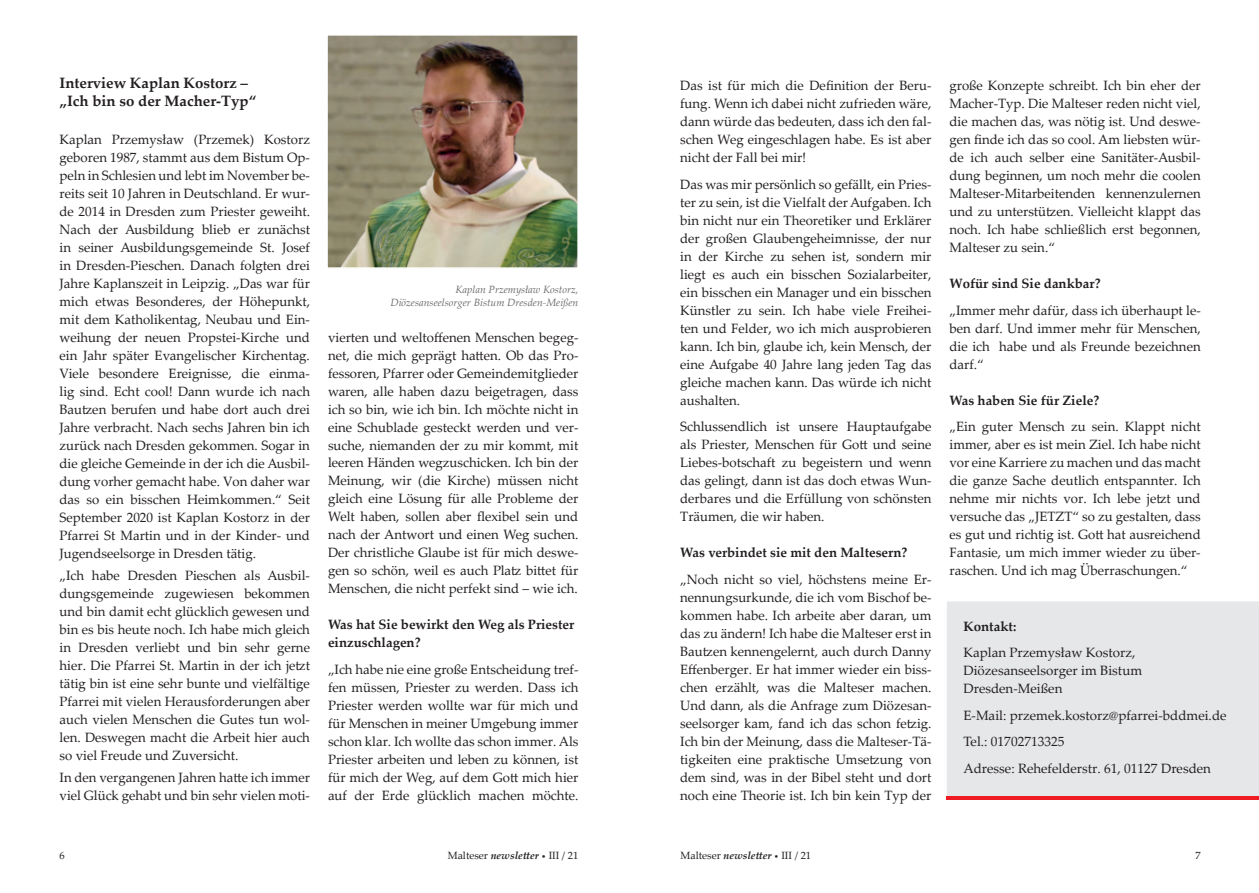
<style>
.page{position:relative;width:1259px;height:893px;background:#fff}
.page>*{position:absolute;margin:0;border:0;box-sizing:border-box;transform-origin:0 0}
.t1{font:700 15px/18px "Palatino Linotype";color:#231f20}
.t2{font:13.5px/18px "Palatino Linotype";color:#231f20;text-align:justify}
.t3{font:700 13.5px/18px "Palatino Linotype";color:#231f20}
.t4{font:italic 10.5px/12.6px "Palatino Linotype";color:#6c6d70;text-align:right}
.t5{font:10.5px "Palatino Linotype";color:#231f20}
.s1{font-weight:700;font-style:italic}
.s2{font-size:7.5px}
</style>
<div class="page">
<div style="left:946px;top:601px;width:313px;height:198px;background:#e6e7e9"></div>
<hr style="left:947px;top:796px;width:312px;height:4px;background:#ee1d23">
<img style="left:329px;top:37px;width:247px;height:229px">
<div style="left:326px;top:34px;width:253px;height:235px;border:2px solid #fff"></div>
<p class="t1" style="left:60px;top:73px;width:198px">Interview Kaplan Kostorz – „Ich bin so der Macher-Typ“</p>
<p class="t2" style="left:680px;top:76px;width:253px">Das ist für mich die Definition der Beru&shy;fung. Wenn ich dabei nicht zufrieden wäre, dann würde das bedeuten, dass ich den fal&shy;schen Weg eingeschlagen habe. Es ist aber nicht der Fall bei mir!</p>
<p class="t2" style="left:680px;top:175px;width:253px">Das was mir persönlich so gefällt, ein Pries&shy;ter zu sein, ist die Vielfalt der Aufgaben. Ich bin nicht nur ein Theoretiker und Erklärer der großen Glaubengeheimnisse, der nur in der Kirche zu sehen ist, sondern mir liegt es auch ein bisschen Sozialarbeiter, ein bisschen ein Manager und ein bisschen Künstler zu sein. Ich habe viele Freihei&shy;ten und Felder, wo ich mich ausprobieren kann. Ich bin, glaube ich, kein Mensch, der eine Aufgabe 40 Jahre lang jeden Tag das gleiche machen kann. Das würde ich nicht aushalten.</p>
<p class="t2" style="left:680px;top:417px;width:253px">Schlussendlich ist unsere Hauptaufgabe als Priester, Menschen für Gott und seine Liebes-botschaft zu begeistern und wenn das gelingt, dann ist das doch etwas Wun&shy;derbares und die Erfüllung von schönsten Träumen, die wir haben.</p>
<p class="t3" style="left:680px;top:543px;width:229px">Was verbindet sie mit den Maltesern?</p>
<p class="t2" style="left:680px;top:569px;width:253px">„Noch nicht so viel, höchstens meine Er&shy;nennungsurkunde, die ich vom Bischof be&shy;kommen habe. Ich arbeite aber daran, um das zu ändern! Ich habe die Malteser erst in Bautzen kennengelernt, auch durch Danny Effenberger. Er hat immer wieder ein biss&shy;chen erzählt, was die Malteser machen.<br>Und dann, als die Anfrage zum Diözesan&shy;seelsorger kam, fand ich das schon fetzig.<br>Ich bin der Meinung, dass die Malteser-Tä&shy;tigkeiten eine praktische Umsetzung von dem sind, was in der Bibel steht und dort noch eine Theorie ist. Ich bin kein Typ der</p>
<p class="t2" style="left:60px;top:130px;width:252px">Kaplan Przemysław (Przemek) Kostorz geboren 1987, stammt aus dem Bistum Op&shy;peln in Schlesien und lebt im November be&shy;reits seit 10 Jahren in Deutschland. Er wur&shy;de 2014 in Dresden zum Priester geweiht.<br>Nach der Ausbildung blieb er zunächst in seiner Ausbildungsgemeinde St. Josef in Dresden-Pieschen. Danach folgten drei Jahre Kaplanszeit in Leipzig. „Das war für mich etwas Besonderes, der Höhepunkt, mit dem Katholikentag, Neubau und Ein&shy;weihung der neuen Propstei-Kirche und ein Jahr später Evangelischer Kirchentag.<br>Viele besondere Ereignisse, die einma&shy;lig sind. Echt cool! Dann wurde ich nach Bautzen berufen und habe dort auch drei Jahre verbracht. Nach sechs Jahren bin ich zurück nach Dresden gekommen. Sogar in die gleiche Gemeinde in der ich die Ausbil&shy;dung vorher gemacht habe. Von daher war das so ein bisschen Heimkommen.“ Seit September 2020 ist Kaplan Kostorz in der Pfarrei St Martin und in der Kinder- und Jugendseelsorge in Dresden tätig.</p>
<p class="t2" style="left:60px;top:566px;width:252px">„Ich habe Dresden Pieschen als Ausbil&shy;dungsgemeinde zugewiesen bekommen und bin damit echt glücklich gewesen und bin es bis heute noch. Ich habe mich gleich in Dresden verliebt und bin sehr gerne hier. Die Pfarrei St. Martin in der ich jetzt tätig bin ist eine sehr bunte und vielfältige Pfarrei mit vielen Herausforderungen aber auch vielen Menschen die Gutes tun wol&shy;len. Deswegen macht die Arbeit hier auch so viel Freude und Zuversicht.</p>
<p class="t2" style="left:60px;top:768px;width:252px">In den vergangenen Jahren hatte ich immer viel Glück gehabt und bin sehr vielen moti-</p>
<p class="t4" style="left:390px;top:283px;width:189px">Kaplan Przemysław Kostorz,<br>Diözesanseelsorger Bistum Dresden-Meißen</p>
<p class="t2" style="left:328px;top:327px;width:252px">vierten und weltoffenen Menschen begeg&shy;net, die mich geprägt hatten. Ob das Pro&shy;fessoren, Pfarrer oder Gemeindemitglieder waren, alle haben dazu beigetragen, dass ich so bin, wie ich bin. Ich möchte nicht in eine Schublade gesteckt werden und ver&shy;suche, niemanden der zu mir kommt, mit leeren Händen wegzuschicken. Ich bin der Meinung, wir (die Kirche) müssen nicht gleich eine Lösung für alle Probleme der Welt haben, sollen aber flexibel sein und nach der Antwort und einen Weg suchen.<br>Der christliche Glaube ist für mich deswe&shy;gen so schön, weil es auch Platz bittet für Menschen, die nicht perfekt sind – wie ich.</p>
<p class="t3" style="left:328px;top:615px;width:248px">Was hat Sie bewirkt den Weg als Priester einzuschlagen?</p>
<p class="t2" style="left:328px;top:660px;width:252px">„Ich habe nie eine große Entscheidung tref&shy;fen müssen, Priester zu werden. Dass ich Priester werden wollte war für mich und für Menschen in meiner Umgebung immer schon klar. Ich wollte das schon immer. Als Priester arbeiten und leben zu können, ist für mich der Weg, auf dem Gott mich hier auf der Erde glücklich machen möchte.</p>
<p class="t2" style="left:949px;top:76px;width:253px">große Konzepte schreibt. Ich bin eher der Macher-Typ. Die Malteser reden nicht viel, die machen das, was nötig ist. Und deswe&shy;gen finde ich das so cool. Am liebsten wür&shy;de ich auch selber eine Sanitäter-Ausbil&shy;dung beginnen, um noch mehr die coolen Malteser-Mitarbeitenden kennenzulernen und zu unterstützen. Vielleicht klappt das noch. Ich habe schließlich erst begonnen, Malteser zu sein.“</p>
<p class="t3" style="left:949px;top:274px;width:153px">Wofür sind Sie dankbar?</p>
<p class="t2" style="left:949px;top:300px;width:253px">„Immer mehr dafür, dass ich überhaupt le&shy;ben darf. Und immer mehr für Menschen, die ich habe und als Freunde bezeichnen darf.“</p>
<p class="t3" style="left:949px;top:390px;width:151px">Was haben Sie für Ziele?</p>
<p class="t2" style="left:949px;top:417px;width:253px">„Ein guter Mensch zu sein. Klappt nicht immer, aber es ist mein Ziel. Ich habe nicht vor eine Karriere zu machen und das macht die ganze Sache deutlich entspannter. Ich nehme mir nichts vor. Ich lebe jetzt und versuche das „JETZT“ so zu gestalten, dass es gut und richtig ist. Gott hat ausreichend Fantasie, um mich immer wieder zu über&shy;raschen. Und ich mag Überraschungen.“</p>
<p class="t3" style="left:963px;top:617px;width:54px">Kontakt:</p>
<p class="t2" style="left:963px;top:643px;width:180px;text-align:left">Kaplan Przemysław Kostorz,<br>Diözesanseelsorger im Bistum<br>Dresden-Meißen</p>
<p class="t2" style="left:963px;top:701px;width:265px;line-height:26.5px;text-align:left">E-Mail: przemek.kostorz@pfarrei-bddmei.de<br>Tel.: 01702713325<br>Adresse: Rehefelderstr. 61, 01127 Dresden</p>
<p class="t5" style="left:448px;top:848px;width:132px">Malteser <span class="s1">newsletter</span> <span class="s2">•</span> III / 21</p>
<p class="t5" style="left:680px;top:848px;width:132px">Malteser <span class="s1">newsletter</span> <span class="s2">•</span> III / 21</p>
<p class="t5" style="left:60px;top:848px;width:7px">6</p>
<p class="t5" style="left:1195px;top:848px;width:7px">7</p>
</div>
